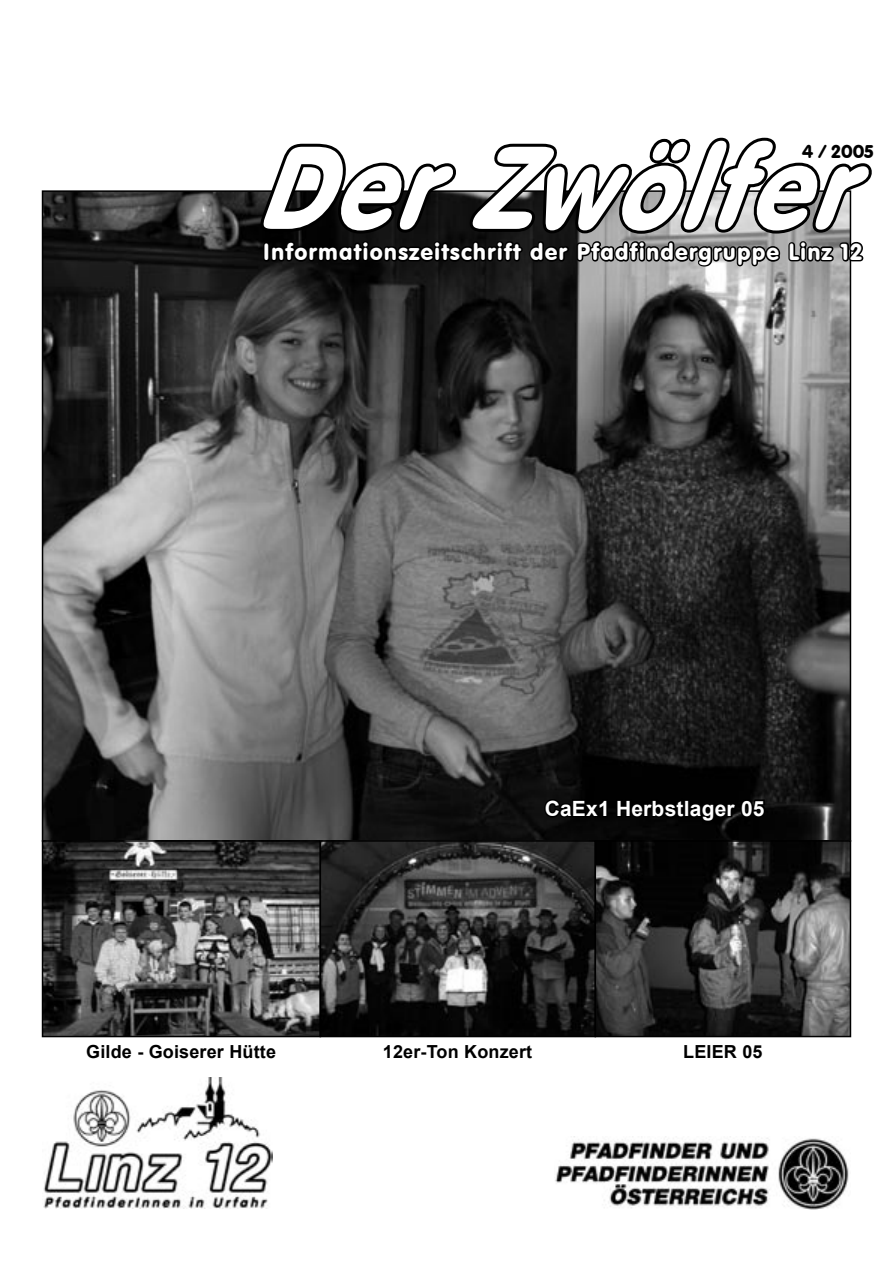
<style>
.page{position:relative;width:893px;height:1263px;background:#fff}
.page>*{position:absolute;margin:0;border:0;box-sizing:border-box;transform-origin:0 0}
.t1{font:italic 115.5px "VAG Rounded BT";color:#fff;scale:.91 1}
.t2{font:22.5px "VAG Rounded BT";letter-spacing:.05em;color:#fff}
.t3{font:700 21px "Arial";letter-spacing:.01em;color:#fff}
.heading_1{font:700 18px "Arial";letter-spacing:.01em;color:#000}
.t4{font:18px "VAG Rounded BT";color:#000}
</style>
<div class="page">
<img style="left:45px;top:193px;width:803px;height:841px">
<img style="left:555px;top:1138px;width:294px;height:72px">
<img style="left:43px;top:1077px;width:229px;height:132px">
<svg style="left:542px;top:796px;width:226px;height:28px;background:#030303"></svg>
<svg style="left:256px;top:137px;width:616px;height:132px"></svg>
<div style="left:42px;top:840px;width:279px;height:197px;border:2px solid #000"></div>
<div style="left:320px;top:840px;width:276px;height:197px;border:2px solid #000"></div>
<div style="left:595px;top:840px;width:256px;height:197px;border:2px solid #000"></div>
<p class="t1" style="left:254px;top:115px;width:710px">DerZwölfer</p>
<p class="t2" style="left:263px;top:238px;width:600px">Informationszeitschrift der Pfadfindergruppe Linz 12</p>
<p class="t4" style="left:802px;top:140px;width:73px">4 / 2005</p>
<p class="t3" style="left:545px;top:795px;width:221px">CaEx1 Herbstlager 05</p>
<p class="heading_1" style="left:86px;top:1039px;width:191px">Gilde - Goiserer Hütte</p>
<p class="heading_1" style="left:383px;top:1039px;width:151px">12er-Ton Konzert</p>
<p class="heading_1" style="left:683px;top:1039px;width:81px">LEIER 05</p>
</div>
